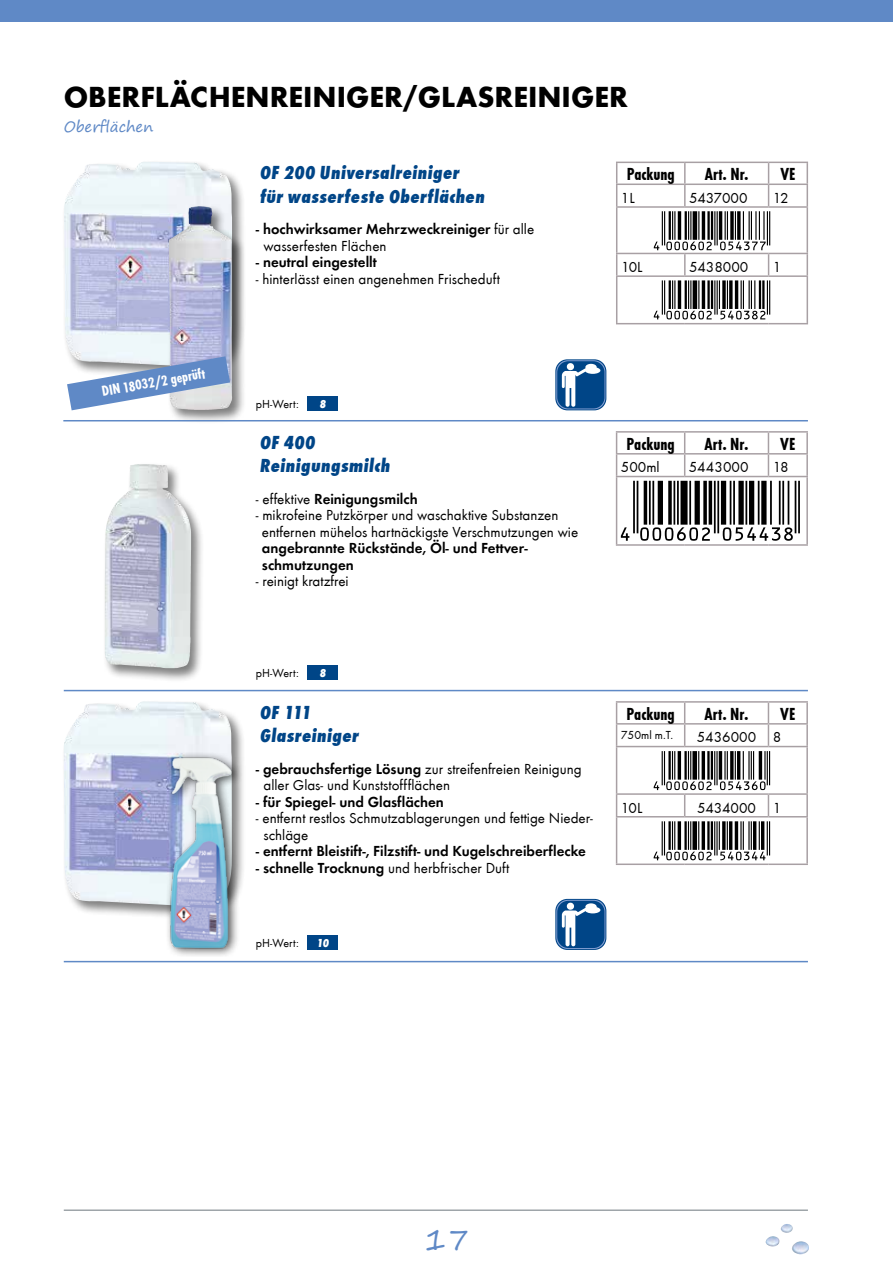
<style>
.page{position:relative;width:893px;height:1263px;background:#fff}
.page>*{position:absolute;margin:0;border:0;box-sizing:border-box;transform-origin:0 0}
.t1{font:700 30px "Futura TTU";color:#000}
.t2{font:30px "Segoe Print";color:#5f89c6}
.t3{font:19.5px/23.4px "Futura TCE Ext Bol Con Obl";letter-spacing:.025em;color:#004587}
.t4{font:18px "Futura TCE Bol Con";color:#000}
.t5{font:15px/16.5px "Futura TCE Boo";color:#000}
.t6{font:15px/16.5px "Futura TCE Dem";color:#000}
.t7{font:15px "Futura T";color:#000}
.t8{font:15px "Futura TCE Bol Con";color:#fff}
.t9{font:15px "Segoe Print";color:#5f89c6}
.t10{font:12px "Futura TCE Boo";color:#000}
.t11{font:12px "Futura T";color:#000}
.t12{font:12px "Futura TCE Ext Bol Con Obl";color:#fff}
.s1{font-family:"Futura TCE Boo"}
.s2{font-family:"Futura TCE Dem"}
</style>
<div class="page">
<img style="left:766px;top:1224px;width:43px;height:30px">
<div style="left:61px;top:699px;width:185px;height:220px;background:#000;opacity:.5"></div>
<img style="left:64px;top:701px;width:168px;height:204px">
<div style="left:0;top:0;width:893px;height:21px;background:#5f89c6"></div>
<div style="left:103px;top:462px;width:102px;height:220px;background:#000;opacity:.5"></div>
<img style="left:112px;top:464px;width:31px;height:45px">
<div style="left:62px;top:160px;width:184px;height:220px;background:#000;opacity:.5"></div>
<img style="left:64px;top:162px;width:168px;height:204px">
<div style="left:167px;top:205px;width:79px;height:219px;background:#000;opacity:.5"></div>
<img style="left:171px;top:206px;width:27px;height:32px">
<svg style="left:67px;top:356px;width:163px;height:54px"></svg>
<hr style="left:63px;top:420px;width:745px;height:1px;background:#5f89c6">
<hr style="left:64px;top:690px;width:744px;height:1px;background:#5f89c6">
<hr style="left:64px;top:961px;width:744px;height:1px;background:#5f89c6">
<hr style="left:616px;top:162px;width:69px;height:1px;background:#a8a0a4">
<hr style="left:685px;top:162px;width:84px;height:1px;background:#a8a0a4">
<hr style="left:769px;top:162px;width:39px;height:1px;background:#a8a0a4">
<hr style="left:616px;top:184px;width:69px;height:1px;background:#a8a0a4">
<svg style="left:616px;top:163px;width:1px;height:43px"></svg>
<hr style="left:769px;top:184px;width:39px;height:1px;background:#a8a0a4">
<svg style="left:807px;top:163px;width:1px;height:43px"></svg>
<hr style="left:616px;top:206px;width:69px;height:2px;background:#a8a0a4">
<hr style="left:616px;top:208px;width:1px;height:45px;background:#a8a0a4">
<hr style="left:769px;top:206px;width:39px;height:2px;background:#a8a0a4">
<hr style="left:807px;top:208px;width:1px;height:45px;background:#a8a0a4">
<hr style="left:616px;top:253px;width:69px;height:1px;background:#a8a0a4">
<svg style="left:616px;top:254px;width:1px;height:21px"></svg>
<hr style="left:769px;top:253px;width:39px;height:1px;background:#a8a0a4">
<svg style="left:807px;top:254px;width:1px;height:21px"></svg>
<hr style="left:616px;top:275px;width:69px;height:2px;background:#a8a0a4">
<hr style="left:616px;top:277px;width:1px;height:46px;background:#a8a0a4">
<hr style="left:769px;top:275px;width:39px;height:2px;background:#a8a0a4">
<hr style="left:807px;top:277px;width:1px;height:46px;background:#a8a0a4">
<hr style="left:616px;top:323px;width:69px;height:1px;background:#a8a0a4">
<hr style="left:685px;top:323px;width:84px;height:1px;background:#a8a0a4">
<hr style="left:769px;top:323px;width:39px;height:1px;background:#a8a0a4">
<hr style="left:616px;top:431px;width:69px;height:2px;background:#a8a0a4">
<hr style="left:685px;top:431px;width:83px;height:2px;background:#a8a0a4">
<hr style="left:768px;top:431px;width:40px;height:2px;background:#a8a0a4">
<hr style="left:806px;top:433px;width:2px;height:20px;background:#a8a0a4">
<hr style="left:768px;top:453px;width:40px;height:2px;background:#a8a0a4">
<hr style="left:806px;top:455px;width:2px;height:21px;background:#a8a0a4">
<hr style="left:616px;top:477px;width:1px;height:67px;background:#a8a0a4">
<hr style="left:768px;top:476px;width:40px;height:1px;background:#a8a0a4">
<hr style="left:806px;top:477px;width:2px;height:67px;background:#a8a0a4">
<hr style="left:616px;top:544px;width:69px;height:2px;background:#a8a0a4">
<hr style="left:685px;top:544px;width:83px;height:2px;background:#a8a0a4">
<hr style="left:768px;top:544px;width:40px;height:2px;background:#a8a0a4">
<hr style="left:616px;top:701px;width:69px;height:2px;background:#a8a0a4">
<hr style="left:685px;top:701px;width:83px;height:2px;background:#a8a0a4">
<hr style="left:768px;top:701px;width:40px;height:2px;background:#a8a0a4">
<hr style="left:806px;top:703px;width:2px;height:20px;background:#a8a0a4">
<hr style="left:616px;top:723px;width:69px;height:2px;background:#a8a0a4">
<svg style="left:616px;top:703px;width:1px;height:43px"></svg>
<hr style="left:768px;top:723px;width:40px;height:2px;background:#a8a0a4">
<hr style="left:806px;top:725px;width:2px;height:21px;background:#a8a0a4">
<hr style="left:616px;top:746px;width:69px;height:1px;background:#a8a0a4">
<hr style="left:616px;top:747px;width:1px;height:46px;background:#a8a0a4">
<hr style="left:768px;top:746px;width:40px;height:1px;background:#a8a0a4">
<hr style="left:806px;top:747px;width:2px;height:46px;background:#a8a0a4">
<hr style="left:616px;top:793px;width:69px;height:2px;background:#a8a0a4">
<svg style="left:616px;top:795px;width:1px;height:21px"></svg>
<hr style="left:768px;top:793px;width:40px;height:2px;background:#a8a0a4">
<hr style="left:806px;top:795px;width:2px;height:21px;background:#a8a0a4">
<hr style="left:616px;top:816px;width:69px;height:1px;background:#a8a0a4">
<hr style="left:616px;top:817px;width:1px;height:46px;background:#a8a0a4">
<hr style="left:768px;top:816px;width:40px;height:1px;background:#a8a0a4">
<hr style="left:806px;top:817px;width:2px;height:46px;background:#a8a0a4">
<hr style="left:616px;top:863px;width:69px;height:2px;background:#a8a0a4">
<hr style="left:685px;top:863px;width:83px;height:2px;background:#a8a0a4">
<hr style="left:768px;top:863px;width:40px;height:2px;background:#a8a0a4">
<svg style="left:654px;top:163px;width:116px;height:156px"></svg>
<svg style="left:616px;top:433px;width:184px;height:108px"></svg>
<svg style="left:654px;top:703px;width:116px;height:157px"></svg>
<svg style="left:555px;top:899px;width:51px;height:51px"></svg>
<svg style="left:556px;top:900px;width:49px;height:49px"></svg>
<div style="left:557px;top:901px;width:47px;height:47px;background:#004587;border-radius:11px"></div>
<div style="left:585px;top:907px;width:15px;height:6px;background:#fff;border-radius:50%"></div>
<div style="left:585px;top:903px;width:12px;height:7px;background:#fff;border-radius:50%"></div>
<svg style="left:562px;top:903px;width:28px;height:43px"></svg>
<div style="left:308px;top:935px;width:30px;height:15px;background:#004587"></div>
<svg style="left:555px;top:359px;width:51px;height:51px"></svg>
<svg style="left:556px;top:360px;width:49px;height:49px"></svg>
<div style="left:557px;top:361px;width:47px;height:47px;background:#004587;border-radius:11px"></div>
<div style="left:585px;top:367px;width:15px;height:7px;background:#fff;border-radius:50%"></div>
<div style="left:585px;top:364px;width:12px;height:7px;background:#fff;border-radius:50%"></div>
<svg style="left:562px;top:363px;width:28px;height:44px"></svg>
<div style="left:308px;top:396px;width:30px;height:14px;background:#004587"></div>
<div style="left:308px;top:665px;width:30px;height:15px;background:#004587"></div>
<hr style="left:64px;top:1209px;width:744px;height:2px;background:#9ea5a9">
<img style="left:166px;top:752px;width:76px;height:204px">
<h1 class="t1" style="left:64px;top:80px;width:565px">OBERFLÄCHENREINIGER/GLASREINIGER</h1>
<p class="t9" style="left:64px;top:113px;width:91px">Oberflächen</p>
<p class="t8" style="left:100px;top:383px;width:106px;rotate:-10deg">DIN 18032/2 geprüft</p>
<h2 class="t3" style="left:260px;top:161px;width:226px">OF 200 Universalreiniger für wasserfeste Oberflächen</h2>
<p class="t6" style="left:256px;top:221px;width:280px">- hochwirksamer Mehrzweckreiniger <span class="s1">für alle</span></p>
<p class="t5" style="left:263px;top:237px;width:125px">wasserfesten Flächen</p>
<p class="t6" style="left:256px;top:254px;width:122px">- neutral eingestellt</p>
<p class="t5" style="left:256px;top:270px;width:245px">- hinterlässt einen angenehmen Frischeduft</p>
<p class="t4" style="left:627px;top:164px;width:50px">Packung</p>
<p class="t4" style="left:705px;top:164px;width:45px">Art. Nr.</p>
<p class="t4" style="left:780px;top:164px;width:17px">VE</p>
<p class="t7" style="left:621px;top:189px;width:15px">1L</p>
<p class="t7" style="left:689px;top:189px;width:60px">5437000</p>
<p class="t7" style="left:773px;top:189px;width:17px">12</p>
<p class="t7" style="left:621px;top:258px;width:23px">10L</p>
<p class="t7" style="left:689px;top:258px;width:61px">5438000</p>
<p class="t7" style="left:773px;top:258px;width:10px">1</p>
<p class="t10" style="left:256px;top:396px;width:44px">pH-Wert:</p>
<p class="t12" style="left:320px;top:397px;width:8px">8</p>
<h2 class="t3" style="left:260px;top:430px;width:131px">OF 400<br>Reinigungsmilch</h2>
<p class="t6" style="left:256px;top:490px;width:163px"><span class="s1">- effektive</span> Reinigungsmilch</p>
<p class="t5" style="left:262px;top:507px;width:318px;text-indent:-6px">- mikrofeine Putzkörper und waschaktive Substanzen entfernen mühelos hartnäckigste Verschmutzungen wie</p>
<p class="t6" style="left:262px;top:540px;width:267px">angebrannte Rückstände, Öl- und Fettver&shy;schmutzungen</p>
<p class="t5" style="left:256px;top:573px;width:94px">- reinigt kratzfrei</p>
<p class="t4" style="left:627px;top:433px;width:50px">Packung</p>
<p class="t4" style="left:705px;top:433px;width:45px">Art. Nr.</p>
<p class="t4" style="left:780px;top:433px;width:17px">VE</p>
<p class="t7" style="left:621px;top:459px;width:40px">500ml</p>
<p class="t7" style="left:689px;top:459px;width:61px">5443000</p>
<p class="t7" style="left:773px;top:459px;width:17px">18</p>
<p class="t10" style="left:256px;top:666px;width:44px">pH-Wert:</p>
<p class="t12" style="left:320px;top:666px;width:8px">8</p>
<h2 class="t3" style="left:260px;top:700px;width:100px">OF 111<br>Glasreiniger</h2>
<p class="t5" style="left:263px;top:760px;width:320px;text-indent:-8px"><span class="s2">- gebrauchsfertige Lösung</span> zur streifenfreien Reinigung aller Glas- und Kunststoffflächen</p>
<p class="t6" style="left:256px;top:793px;width:189px">- für Spiegel- und Glasflächen</p>
<p class="t5" style="left:263px;top:810px;width:331px;text-indent:-8px">- entfernt restlos Schmutzablagerungen und fettige Nieder&shy;schläge</p>
<p class="t6" style="left:256px;top:843px;width:331px">- entfernt Bleistift-, Filzstift- und Kugelschreiberflecke</p>
<p class="t5" style="left:256px;top:859px;width:255px"><span class="s2">- schnelle Trocknung</span> und herbfrischer Duft</p>
<p class="t10" style="left:256px;top:936px;width:44px">pH-Wert:</p>
<p class="t12" style="left:317px;top:936px;width:14px">10</p>
<p class="t4" style="left:627px;top:703px;width:50px">Packung</p>
<p class="t4" style="left:705px;top:703px;width:45px">Art. Nr.</p>
<p class="t4" style="left:780px;top:703px;width:17px">VE</p>
<p class="t11" style="left:621px;top:729px;width:54px">750ml m.T.</p>
<p class="t7" style="left:697px;top:729px;width:86px">5436000 8</p>
<p class="t7" style="left:621px;top:799px;width:23px">10L</p>
<p class="t7" style="left:697px;top:799px;width:86px">5434000 1</p>
<h1 class="t2" style="left:425px;top:1213px;width:45px">17</h1>
</div>
